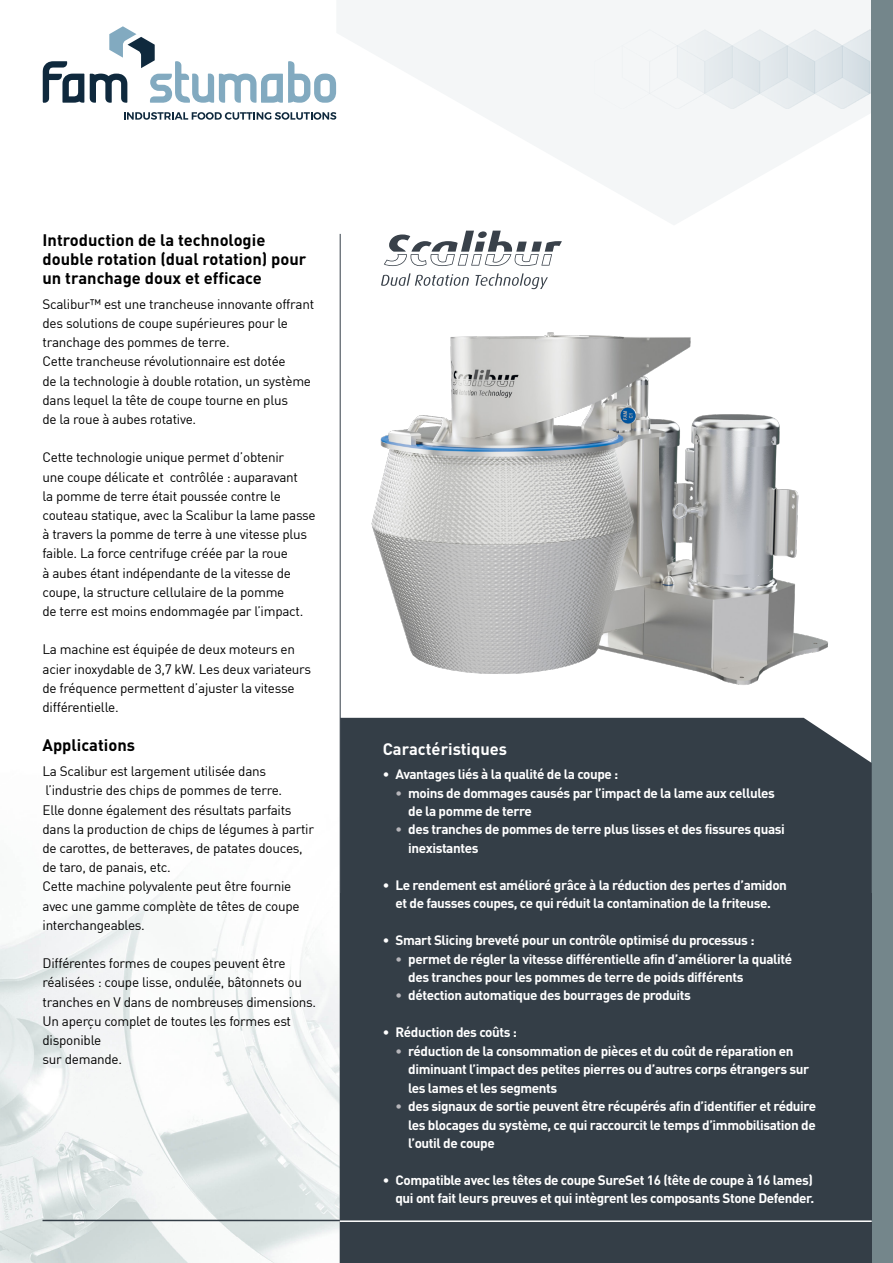
<style>
.page{position:relative;width:893px;height:1263px;background:#fff}
.page>*{position:absolute;margin:0;border:0;box-sizing:border-box;transform-origin:0 0}
.Titel{font:700 16.5px/19.2px "DIN";color:#000}
.t1{font:700 16.5px "DIN";color:#fff}
.Txt{font:13.5px/19.2px "DIN";letter-spacing:-.02em;color:#000}
.t2{font:700 13.5px/18.5px "DIN";letter-spacing:-.03em;color:#fff}
.s1{color:#b7b6bb}
</style>
<div class="page">
<img style="left:0;top:69px;width:872px;height:1194px">
<svg style="left:336px;top:0;width:536px;height:225px;fill:#f4f6f7"></svg>
<img style="left:594px;top:27px;width:278px;height:81px">
<div style="left:872px;top:0;width:21px;height:1263px;background:#74868b"></div>
<svg style="left:43px;top:61px;width:41px;height:42px"></svg>
<svg style="left:90px;top:26px;width:246px;height:77px"></svg>
<svg style="left:124px;top:112px;width:212px;height:8px"></svg>
<hr style="left:340px;top:234px;width:1px;height:1029px;background:#343e47">
<hr style="left:43px;top:1220px;width:297px;height:1px;background:#343e47">
<div style="left:340px;top:893px;width:532px;height:370px;background:#343e47"></div>
<div style="left:340px;top:718px;width:532px;height:175px;background:#343e47"></div>
<hr style="left:340px;top:1220px;width:532px;height:2px;background:#fff">
<img style="left:364px;top:277px;width:468px;height:459px">
<svg style="left:384px;top:231px;width:178px;height:35px"></svg>
<svg style="left:381px;top:273px;width:88px;height:13px"></svg>
<svg style="left:475px;top:273px;width:73px;height:16px"></svg>
<p class="Titel" style="left:43px;top:229px;width:265px">Introduction de la technologie double rotation (dual rotation) pour un tranchage doux et efficace</p>
<p class="Txt" style="left:43px;top:294px;width:273px">Scalibur™ est une trancheuse innovante offrant des solutions de coupe supérieures pour le tranchage des pommes de terre.</p>
<p class="Txt" style="left:43px;top:352px;width:270px">Cette trancheuse révolutionnaire est dotée<br>de la technologie à double rotation, un système dans lequel la tête de coupe tourne en plus<br>de la roue à aubes rotative.</p>
<p class="Txt" style="left:43px;top:448px;width:275px">Cette technologie unique permet d’obtenir<br>une coupe délicate et contrôlée : auparavant<br>la pomme de terre était poussée contre le couteau statique, avec la Scalibur la lame passe à travers la pomme de terre à une vitesse plus faible. La force centrifuge créée par la roue<br>à aubes étant indépendante de la vitesse de coupe, la structure cellulaire de la pomme<br>de terre est moins endommagée par l’impact.</p>
<p class="Txt" style="left:43px;top:640px;width:270px">La machine est équipée de deux moteurs en acier inoxydable de 3,7 kW. Les deux variateurs de fréquence permettent d’ajuster la vitesse différentielle.</p>
<p class="Titel" style="left:43px;top:735px;width:94px">Applications</p>
<p class="Txt" style="left:43px;top:761px;width:273px">La Scalibur est largement utilisée dans l’industrie des chips de pommes de terre.<br>Elle donne également des résultats parfaits dans la production de chips de légumes à partir de carottes, de betteraves, de patates douces, de taro, de panais, etc.</p>
<p class="Txt" style="left:43px;top:877px;width:259px">Cette machine polyvalente peut être fournie avec une gamme complète de têtes de coupe interchangeables.</p>
<p class="Txt" style="left:43px;top:953px;width:275px">Différentes formes de coupes peuvent être réalisées : coupe lisse, ondulée, bâtonnets ou tranches en V dans de nombreuses dimensions.<br>Un aperçu complet de toutes les formes est disponible<br>sur demande.</p>
<p class="t1" style="left:383px;top:738px;width:126px">Caractéristiques</p>
<p class="t2" style="left:383px;top:764px;width:237px">• Avantages liés à la qualité de la coupe :</p>
<p class="t2" style="left:408px;top:783px;width:368px;text-indent:-13px"><span class="s1">•</span> moins de dommages causés par l’impact de la lame aux cellules de la pomme de terre</p>
<p class="t2" style="left:408px;top:820px;width:378px;text-indent:-13px"><span class="s1">•</span> des tranches de pommes de terre plus lisses et des fissures quasi inexistantes</p>
<p class="t2" style="left:383px;top:875px;width:406px;text-align:center">• Le rendement est amélioré grâce à la réduction des pertes d’amidon et de fausses coupes, ce qui réduit la contamination de la friteuse.</p>
<p class="t2" style="left:383px;top:930px;width:373px">• Smart Slicing breveté pour un contrôle optimisé du processus :</p>
<p class="t2" style="left:408px;top:949px;width:385px;text-indent:-13px"><span class="s1">•</span> permet de régler la vitesse différentielle afin d’améliorer la qualité des tranches pour les pommes de terre de poids différents</p>
<p class="t2" style="left:395px;top:986px;width:297px"><span class="s1">•</span> détection automatique des bourrages de produits</p>
<p class="t2" style="left:383px;top:1023px;width:136px">• Réduction des coûts :</p>
<p class="t2" style="left:408px;top:1041px;width:403px;text-indent:-13px"><span class="s1">•</span> réduction de la consommation de pièces et du coût de réparation en diminuant l’impact des petites pierres ou d’autres corps étrangers sur les lames et les segments</p>
<p class="t2" style="left:408px;top:1096px;width:409px;text-align:justify;text-indent:-13px"><span class="s1">•</span> des signaux de sortie peuvent être récupérés afin d’identifier et réduire les blocages du système, ce qui raccourcit le temps d’immobilisation de l’outil de coupe</p>
<p class="t2" style="left:383px;top:1170px;width:433px;text-align:right">• Compatible avec les têtes de coupe SureSet 16 (tête de coupe à 16 lames) qui ont fait leurs preuves et qui intègrent les composants Stone Defender.</p>
</div>
